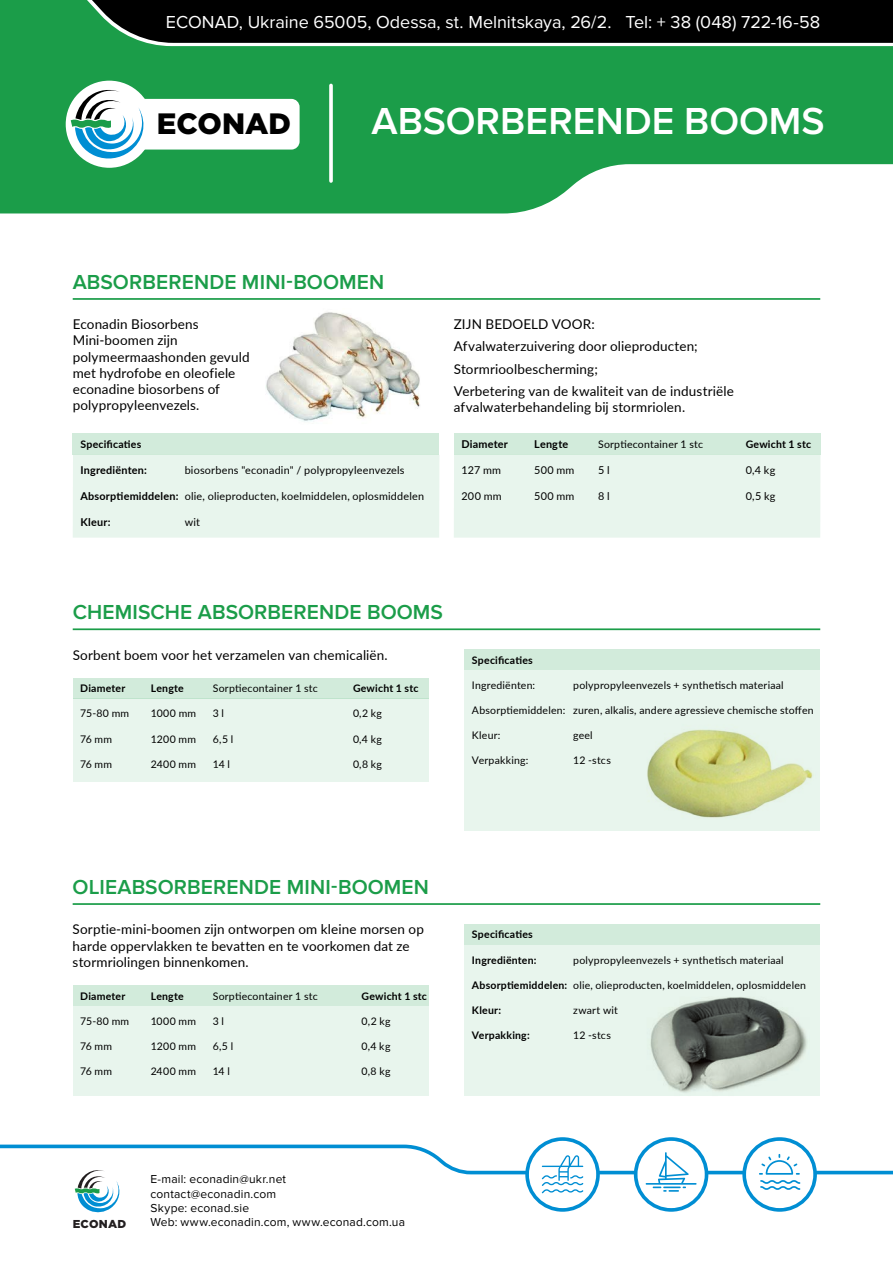
<style>
.page{position:relative;width:893px;height:1263px;background:#fff}
.page>*{position:absolute;margin:0;border:0;box-sizing:border-box;transform-origin:0 0}
.t1{font:600 39px "Proxima Nova";color:#fff}
.t2{font:900 29.4px "Gotham Pro";color:#000}
.t3{font:600 21px "Proxima Nova";letter-spacing:.005em;color:#1b9d49}
.t4{font:18px "Proxima Nova";color:#fff}
.t5{font:13.5px/16.2px "Lato";letter-spacing:.01em;color:#000}
.t6{font:12px/14.4px "Proxima Nova";letter-spacing:.015em;color:#000}
.t7{font:900 11.55px "Gotham Pro";letter-spacing:.025em;color:#231f20}
.t8{font:10.8px "Lato";letter-spacing:.02em;color:#000}
.t9{font:700 10.8px "Lato";letter-spacing:.02em;color:#000}
.t10{font:10.5px "Lato";letter-spacing:.02em;color:#000}
.t11{font:700 10.5px "Lato";letter-spacing:.02em;color:#000}
</style>
<div class="page">
<svg style="left:0;top:1144px;width:893px;height:46px"></svg>
<svg style="left:525px;top:1137px;width:75px;height:75px"></svg>
<svg style="left:634px;top:1137px;width:74px;height:75px"></svg>
<svg style="left:742px;top:1137px;width:75px;height:75px"></svg>
<hr style="left:73px;top:628px;width:747px;height:2px;background:#1b9d49">
<div style="left:464px;top:670px;width:356px;height:161px;background:#e8f5ed"></div>
<div style="left:464px;top:650px;width:356px;height:20px;background:#d2ebdb"></div>
<div style="left:73px;top:699px;width:355px;height:83px;background:#e8f5ed"></div>
<div style="left:73px;top:678px;width:355px;height:21px;background:#d2ebdb"></div>
<hr style="left:73px;top:903px;width:747px;height:2px;background:#1b9d49">
<div style="left:464px;top:945px;width:356px;height:150px;background:#e8f5ed"></div>
<div style="left:464px;top:924px;width:356px;height:21px;background:#d2ebdb"></div>
<div style="left:73px;top:1006px;width:355px;height:89px;background:#e8f5ed"></div>
<div style="left:73px;top:986px;width:355px;height:20px;background:#d2ebdb"></div>
<hr style="left:73px;top:298px;width:747px;height:2px;background:#1b9d49">
<div style="left:73px;top:455px;width:366px;height:83px;background:#e8f5ed"></div>
<div style="left:73px;top:434px;width:366px;height:21px;background:#d2ebdb"></div>
<img style="left:266px;top:312px;width:154px;height:110px">
<div style="left:454px;top:455px;width:366px;height:83px;background:#e8f5ed"></div>
<div style="left:454px;top:434px;width:366px;height:21px;background:#d2ebdb"></div>
<svg style="left:75px;top:1167px;width:48px;height:46px"></svg>
<img style="left:647px;top:729px;width:166px;height:89px">
<svg style="left:0;top:0;width:893px;height:213px;background:#2e894e"></svg>
<svg style="left:329px;top:85px;width:4px;height:96px"></svg>
<div style="left:66px;top:81px;width:87px;height:87px;background:#fff;border-radius:50%"></div>
<svg style="left:71px;top:85px;width:229px;height:76px"></svg>
<img style="left:637px;top:997px;width:176px;height:99px">
<h3 class="t4" style="left:166px;top:11px;width:656px">ECONAD, Ukraine 65005, Odessa, st. Melnitskaya, 26/2. Tel: + 38 (048) 722-16-58</h3>
<h2 class="t2" style="left:157px;top:107px;width:136px">ECONAD</h2>
<h1 class="t1" style="left:371px;top:99px;width:455px">ABSORBERENDE BOOMS</h1>
<h3 class="t3" style="left:73px;top:270px;width:313px">ABSORBERENDE MINI-BOOMEN</h3>
<p class="t5" style="left:73px;top:316px;width:178px">Econadin Biosorbens<br>Mini-boomen zijn polymeermaashonden gevuld met hydrofobe en oleofiele econadine biosorbens of polypropyleenvezels.</p>
<p class="t5" style="left:454px;top:313px;width:282px;line-height:22.2px">ZIJN BEDOELD VOOR:<br>Afvalwaterzuivering door olieproducten; Stormrioolbescherming;<br>Verbetering van de kwaliteit van de industriële</p>
<p class="t5" style="left:454px;top:398px;width:233px">afvalwaterbehandeling bij stormriolen.</p>
<p class="t11" style="left:80px;top:436px;width:62px">Specificaties</p>
<p class="t9" style="left:80px;top:462px;width:68px">Ingrediënten:</p>
<p class="t9" style="left:80px;top:488px;width:100px">Absorptiemiddelen:</p>
<p class="t9" style="left:80px;top:514px;width:31px">Kleur:</p>
<p class="t8" style="left:185px;top:462px;width:221px">biosorbens "econadin" / polypropyleenvezels</p>
<p class="t8" style="left:185px;top:488px;width:241px">olie, olieproducten, koelmiddelen, oplosmiddelen</p>
<p class="t8" style="left:185px;top:514px;width:17px">wit</p>
<p class="t9" style="left:461px;top:436px;width:48px">Diameter</p>
<p class="t8" style="left:461px;top:462px;width:41px">127 mm</p>
<p class="t8" style="left:461px;top:488px;width:42px">200 mm</p>
<p class="t9" style="left:534px;top:436px;width:36px">Lengte</p>
<p class="t8" style="left:534px;top:462px;width:42px">500 mm</p>
<p class="t8" style="left:534px;top:488px;width:42px">500 mm</p>
<p class="t10" style="left:598px;top:437px;width:107px">Sorptiecontainer 1 stc</p>
<p class="t8" style="left:598px;top:462px;width:13px">5 l</p>
<p class="t8" style="left:598px;top:488px;width:13px">8 l</p>
<p class="t11" style="left:746px;top:436px;width:67px">Gewicht 1 stc</p>
<p class="t8" style="left:746px;top:462px;width:31px">0,4 kg</p>
<p class="t8" style="left:746px;top:488px;width:31px">0,5 kg</p>
<h3 class="t3" style="left:73px;top:600px;width:372px">CHEMISCHE ABSORBERENDE BOOMS</h3>
<p class="t5" style="left:73px;top:646px;width:317px">Sorbent boem voor het verzamelen van chemicaliën.</p>
<p class="t11" style="left:80px;top:681px;width:47px">Diameter</p>
<p class="t10" style="left:80px;top:706px;width:51px">75-80 mm</p>
<p class="t10" style="left:80px;top:731px;width:33px">76 mm</p>
<p class="t10" style="left:80px;top:756px;width:33px">76 mm</p>
<p class="t11" style="left:151px;top:681px;width:35px">Lengte</p>
<p class="t10" style="left:151px;top:706px;width:47px">1000 mm</p>
<p class="t10" style="left:151px;top:731px;width:47px">1200 mm</p>
<p class="t10" style="left:151px;top:756px;width:47px">2400 mm</p>
<p class="t10" style="left:213px;top:681px;width:107px">Sorptiecontainer 1 stc</p>
<p class="t10" style="left:213px;top:706px;width:13px">3 l</p>
<p class="t10" style="left:213px;top:731px;width:22px">6,5 l</p>
<p class="t10" style="left:213px;top:756px;width:19px">14 l</p>
<p class="t11" style="left:353px;top:681px;width:67px">Gewicht 1 stc</p>
<p class="t10" style="left:353px;top:706px;width:31px">0,2 kg</p>
<p class="t10" style="left:353px;top:731px;width:30px">0,4 kg</p>
<p class="t10" style="left:353px;top:756px;width:31px">0,8 kg</p>
<p class="t11" style="left:472px;top:652px;width:62px">Specificaties</p>
<p class="t10" style="left:472px;top:677px;width:65px">Ingrediënten:</p>
<p class="t10" style="left:472px;top:703px;width:95px">Absorptiemiddelen:</p>
<p class="t10" style="left:472px;top:728px;width:30px">Kleur:</p>
<p class="t10" style="left:472px;top:753px;width:58px">Verpakking:</p>
<p class="t10" style="left:573px;top:677px;width:212px">polypropyleenvezels + synthetisch materiaal</p>
<p class="t10" style="left:573px;top:703px;width:242px">zuren, alkalis, andere agressieve chemische stoffen</p>
<p class="t10" style="left:573px;top:728px;width:21px">geel</p>
<p class="t10" style="left:573px;top:753px;width:39px">12 -stcs</p>
<h3 class="t3" style="left:73px;top:875px;width:358px">OLIEABSORBERENDE MINI-BOOMEN</h3>
<p class="t5" style="left:73px;top:921px;width:353px">Sorptie-mini-boomen zijn ontworpen om kleine morsen op harde oppervlakken te bevatten en te voorkomen dat ze stormriolingen binnenkomen.</p>
<p class="t11" style="left:472px;top:927px;width:62px">Specificaties</p>
<p class="t10" style="left:573px;top:952px;width:212px">polypropyleenvezels + synthetisch materiaal</p>
<p class="t10" style="left:573px;top:977px;width:234px">olie, olieproducten, koelmiddelen, oplosmiddelen</p>
<p class="t10" style="left:573px;top:1002px;width:46px">zwart wit</p>
<p class="t10" style="left:573px;top:1028px;width:39px">12 -stcs</p>
<p class="t11" style="left:472px;top:952px;width:66px">Ingrediënten:</p>
<p class="t11" style="left:472px;top:977px;width:97px">Absorptiemiddelen:</p>
<p class="t11" style="left:472px;top:1002px;width:31px">Kleur:</p>
<p class="t11" style="left:472px;top:1027px;width:59px">Verpakking:</p>
<p class="t11" style="left:362px;top:988px;width:67px">Gewicht 1 stc</p>
<p class="t10" style="left:362px;top:1013px;width:31px">0,2 kg</p>
<p class="t10" style="left:362px;top:1039px;width:30px">0,4 kg</p>
<p class="t10" style="left:362px;top:1064px;width:31px">0,8 kg</p>
<p class="t11" style="left:80px;top:988px;width:47px">Diameter</p>
<p class="t10" style="left:80px;top:1013px;width:51px">75-80 mm</p>
<p class="t10" style="left:80px;top:1039px;width:33px">76 mm</p>
<p class="t10" style="left:80px;top:1064px;width:33px">76 mm</p>
<p class="t10" style="left:213px;top:988px;width:107px">Sorptiecontainer 1 stc</p>
<p class="t10" style="left:213px;top:1013px;width:13px">3 l</p>
<p class="t10" style="left:213px;top:1039px;width:22px">6,5 l</p>
<p class="t10" style="left:213px;top:1064px;width:19px">14 l</p>
<p class="t11" style="left:151px;top:988px;width:35px">Lengte</p>
<p class="t10" style="left:151px;top:1013px;width:47px">1000 mm</p>
<p class="t10" style="left:151px;top:1039px;width:47px">1200 mm</p>
<p class="t10" style="left:151px;top:1064px;width:47px">2400 mm</p>
<p class="t6" style="left:150px;top:1172px;width:137px">E-mail: econadin@ukr.net contact@econadin.com<br>Skype: econad.sie</p>
<p class="t7" style="left:73px;top:1217px;width:55px">ECONAD</p>
<p class="t6" style="left:150px;top:1215px;width:256px">Web: www.econadin.com, www.econad.com.ua</p>
</div>
